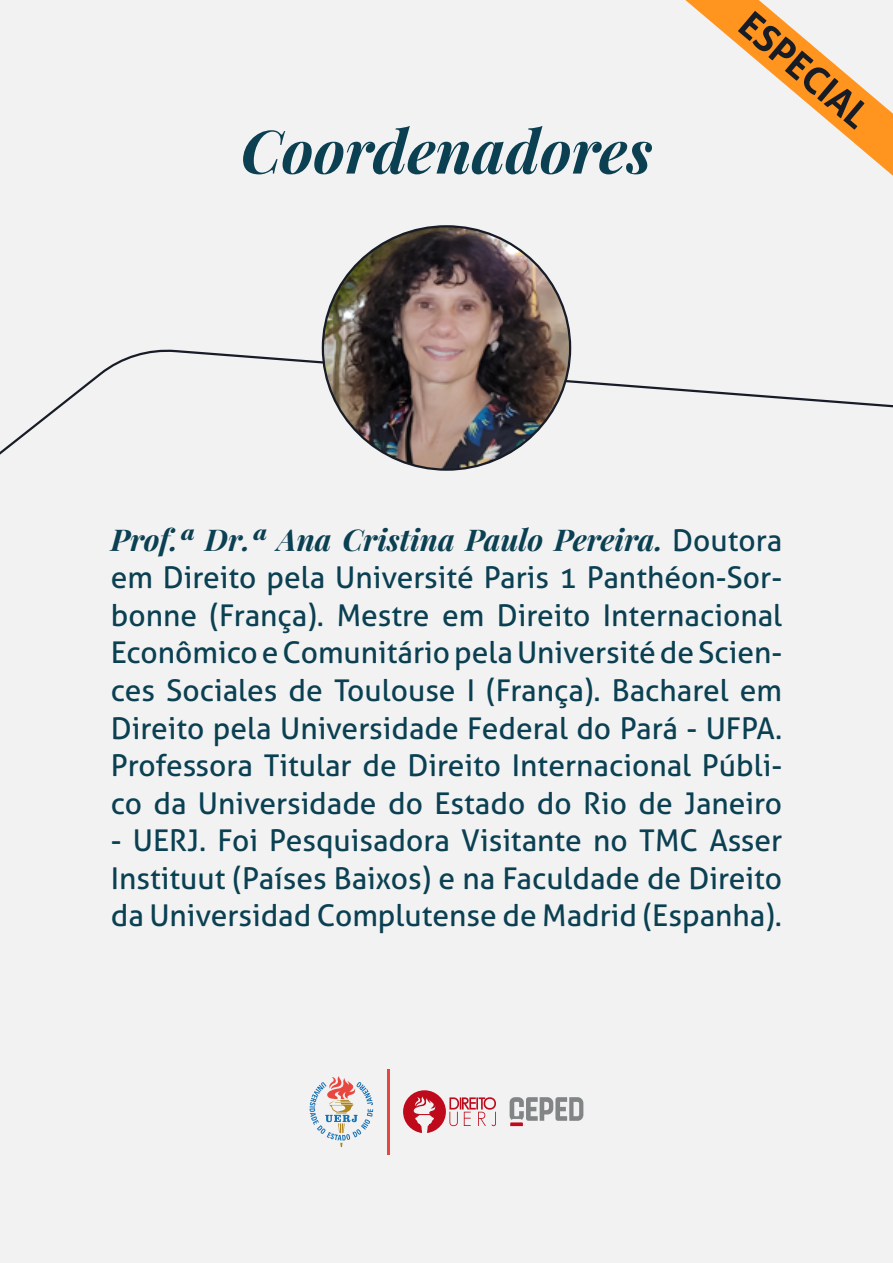
<style>
.page{position:relative;width:893px;height:1263px;background:#f2f2f2}
.page>*{position:absolute;margin:0;border:0;box-sizing:border-box;transform-origin:0 0}
.t1{font:italic 700 60px "Playfair Display";color:#0a4052}
.t2{font:700 36.9px "Aller";color:#181c25}
.t3{font:30px/37.5px "Aller";color:#0a4052;text-align:justify}
.t4{font:italic 700 30px "Playfair Display";color:#0a4052}
.s1{font-family:"Aller";font-weight:400;font-style:normal}
</style>
<div class="page">
<svg style="left:0;top:349px;width:893px;height:122px"></svg>
<img style="left:323px;top:226px;width:247px;height:244px">
<svg style="left:510px;top:1097px;width:73px;height:29px"></svg>
<svg style="left:310px;top:1076px;width:63px;height:71px"></svg>
<hr style="left:387px;top:1069px;width:2px;height:85px;background:#e84740">
<svg style="left:403px;top:1090px;width:93px;height:43px"></svg>
<svg style="left:685px;top:0;width:208px;height:176px"></svg>
<h1 class="t1" style="left:241px;top:110px;width:413px">Coordenadores</h1>
<p class="t2" style="left:759px;top:2px;width:158px;rotate:40deg">ESPECIAL</p>
<p class="t4" style="left:111px;top:519px;width:673px">Prof.ª Dr.ª Ana Cristina Paulo Pereira. <span class="s1">Doutora</span></p>
<p class="t3" style="left:111px;top:559px;width:673px">em Direito pela Université Paris 1 Panthéon-Sor&shy;bonne (França). Mestre em Direito Internacional Econômico e Comunitário pela Université de Scien&shy;ces Sociales de Toulouse I (França). Bacharel em Direito pela Universidade Federal do Pará - UFPA.<br>Professora Titular de Direito Internacional Públi&shy;co da Universidade do Estado do Rio de Janeiro</p>
<p class="t3" style="left:111px;top:821px;width:673px">- UERJ. Foi Pesquisadora Visitante no TMC Asser Instituut (Países Baixos) e na Faculdade de Direito da Universidad Complutense de Madrid (Espanha).</p>
</div>
